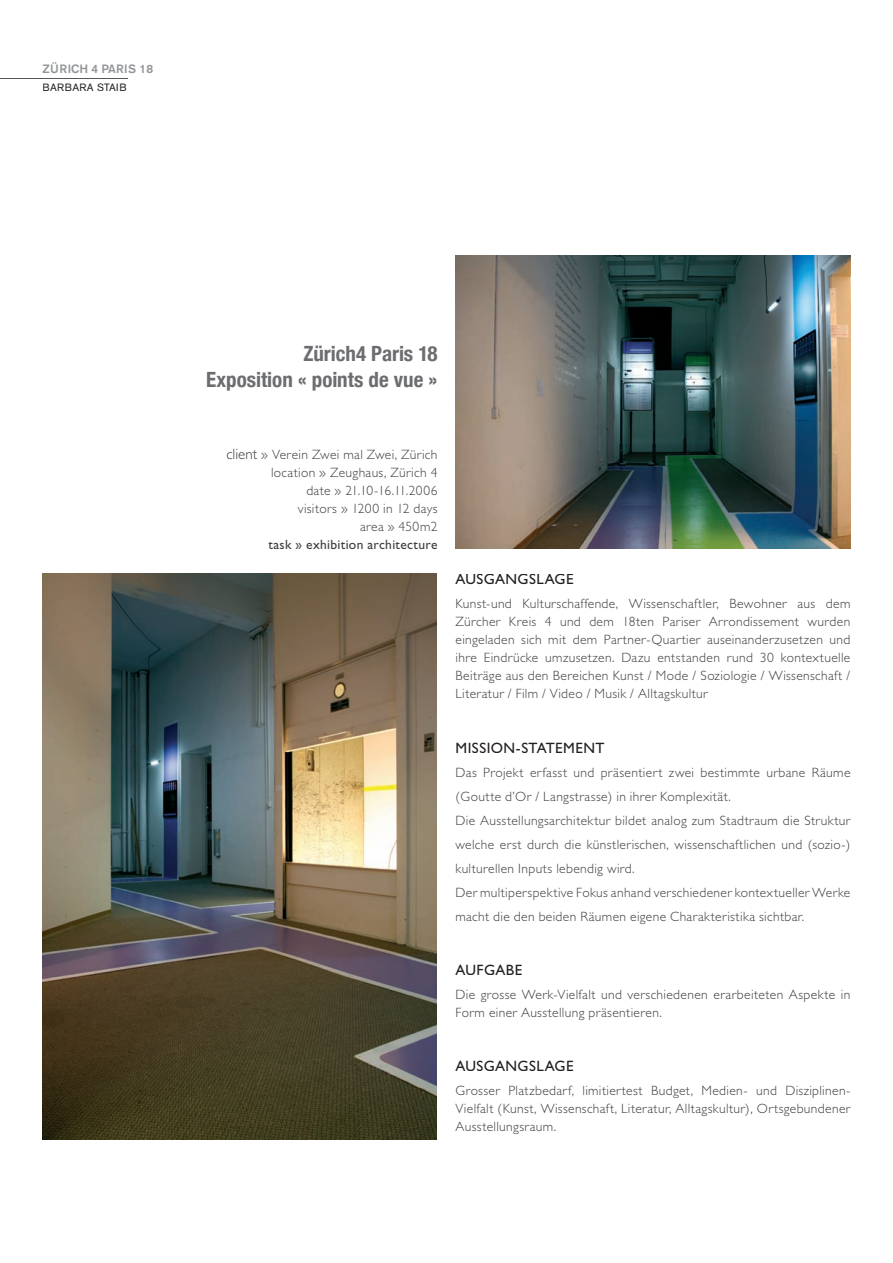
<style>
.page{position:relative;width:893px;height:1263px;background:#fff}
.page>*{position:absolute;margin:0;border:0;box-sizing:border-box;transform-origin:0 0}
.t1{font:700 condensed 21px/25.2px "Helvetica Neue";color:#6c6d70;text-align:right}
.t2{font:15px "Gill Sans";letter-spacing:.025em;color:#231f20}
.t3{font:300 13.5px/18px "Gill Sans";letter-spacing:.03em;color:#3e3e3f;text-align:justify}
.t4{font:13.5px "Gill Sans";letter-spacing:.025em;color:#3e3e3f}
.t5{font:500 12px "Akzidenz Grotesk BE";letter-spacing:.03em;color:#939598}
.t6{font:10.5px "Akzidenz Grotesk BE";letter-spacing:.03em;color:#231f20}
.s1{font-size:15px}
</style>
<div class="page">
<img style="left:455px;top:255px;width:395px;height:293px">
<img style="left:43px;top:573px;width:393px;height:566px">
<hr style="left:0;top:78px;width:128px;height:1px;background:#57585a">
<p class="t5" style="left:43px;top:62px;width:112px">ZÜRICH 4 PARIS 18</p>
<p class="t6" style="left:43px;top:81px;width:86px">BARBARA STAIB</p>
<h1 class="t1" style="left:206px;top:341px;width:233px">Zürich4 Paris 18<br>Exposition « points de vue »</h1>
<p class="t3" style="left:226px;top:445px;width:213px;text-align:right"><span class="s1">client</span> » Verein Zwei mal Zwei, Zürich location » Zeughaus, Zürich 4<br>date » 21.10-16.11.2006<br>visitors » 1200 in 12 days<br>area » 450m2</p>
<p class="t4" style="left:268px;top:536px;width:171px">task » exhibition architecture</p>
<p class="t2" style="left:455px;top:571px;width:120px">AUSGANGSLAGE</p>
<p class="t3" style="left:455px;top:595px;width:396px">Kunst-und Kulturschaffende, Wissenschaftler, Bewohner aus dem Zürcher Kreis 4 und dem 18ten Pariser Arrondissement wurden eingeladen sich mit dem Partner-Quartier auseinanderzusetzen und ihre Eindrücke umzusetzen. Dazu entstanden rund 30 kontextuelle Beiträge aus den Bereichen Kunst / Mode / Soziologie / Wissenschaft / Literatur / Film / Video / Musik / Alltagskultur</p>
<p class="t2" style="left:455px;top:739px;width:150px">MISSION-STATEMENT</p>
<p class="t3" style="left:455px;top:760px;width:396px;line-height:24px;text-align:left">Das Projekt erfasst und präsentiert zwei bestimmte urbane Räume (Goutte d’Or / Langstrasse) in ihrer Komplexität.<br>Die Ausstellungsarchitektur bildet analog zum Stadtraum die Struktur welche erst durch die künstlerischen, wissenschaftlichen und (sozio-) kulturellen Inputs lebendig wird.<br>Der multiperspektive Fokus anhand verschiedener kontextueller Werke macht die den beiden Räumen eigene Charakteristika sichtbar.</p>
<p class="t2" style="left:455px;top:961px;width:68px">AUFGABE</p>
<p class="t3" style="left:455px;top:985px;width:396px">Die grosse Werk-Vielfalt und verschiedenen erarbeiteten Aspekte in<br>Form einer Ausstellung präsentieren.</p>
<p class="t2" style="left:455px;top:1057px;width:120px">AUSGANGSLAGE</p>
<p class="t3" style="left:455px;top:1081px;width:396px">Grosser Platzbedarf, limitiertest Budget, Medien- und Disziplinen-Vielfalt (Kunst, Wissenschaft, Literatur, Alltagskultur), Ortsgebundener Ausstellungsraum.</p>
</div>
